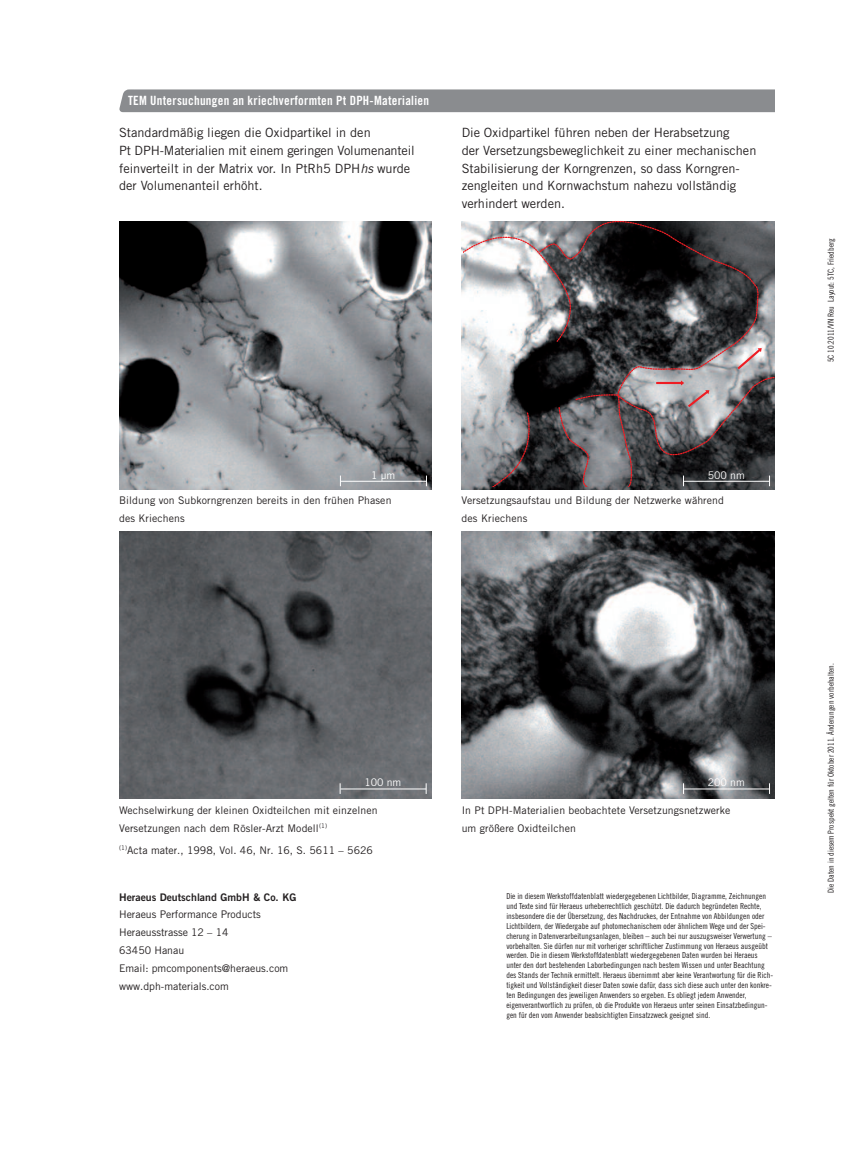
<style>
.page{position:relative;width:851px;height:1161px;background:#fff}
.page>*{position:absolute;margin:0;border:0;box-sizing:border-box;transform-origin:0 0}
.t1{font:12.75px/17.9px "Trade Gothic";color:#231f20}
.t2{font:12.75px "Trade Gothic Bold Cond Twenty";letter-spacing:.02em;color:#fff}
.t3{font:10.5px/17.9px "Trade Gothic";letter-spacing:.01em;color:#231f20}
.t4{font:10.5px "Trade Gothic Bold Two";color:#231f20}
.t5{font:10.5px "Trade Gothic";color:#fff}
.t6{font:8.25px/9.9px "Trade Gothic Cond Eighteen";color:#231f20}
.s1{font-style:italic}
</style>
<div class="page">
<img style="left:461px;top:531px;width:313px;height:268px">
<img style="left:119px;top:221px;width:313px;height:268px">
<img style="left:119px;top:531px;width:313px;height:268px">
<hr style="left:341px;top:481px;width:85px;height:1px;background:#fff">
<hr style="left:340px;top:788px;width:86px;height:1px;background:#fff">
<hr style="left:683px;top:788px;width:86px;height:1px;background:#fff">
<img style="left:461px;top:221px;width:313px;height:268px">
<hr style="left:683px;top:481px;width:86px;height:1px;background:#fff">
<svg style="left:463px;top:221px;width:75px;height:122px"></svg>
<svg style="left:538px;top:221px;width:236px;height:246px"></svg>
<svg style="left:557px;top:393px;width:74px;height:93px"></svg>
<svg style="left:480px;top:411px;width:51px;height:75px"></svg>
<svg style="left:656px;top:380px;width:53px;height:27px"></svg>
<svg style="left:737px;top:348px;width:24px;height:21px"></svg>
<div style="left:119px;top:89px;width:655px;height:23px;background:#8a8c8f"></div>
<h1 class="t2" style="left:128px;top:95px;width:302px">TEM Untersuchungen an kriechverformten Pt DPH-Materialien</h1>
<h1 class="t1" style="left:119px;top:124px;width:297px">Standardmäßig liegen die Oxidpartikel in den<br>Pt DPH-Materialien mit einem geringen Volumenanteil feinverteilt in der Matrix vor. In PtRh5 DPH<span class="s1">hs</span> wurde der Volumenanteil erhöht.</h1>
<h1 class="t1" style="left:461px;top:124px;width:296px">Die Oxidpartikel führen neben der Herabsetzung<br>der Versetzungsbeweglichkeit zu einer mechanischen Stabilisierung der Korngrenzen, so dass Korngren&shy;zengleiten und Kornwachstum nahezu vollständig verhindert werden.</h1>
<p class="t5" style="left:371px;top:471px;width:26px">1 µm</p>
<p class="t5" style="left:707px;top:471px;width:38px">500 nm</p>
<p class="t3" style="left:119px;top:492px;width:274px">Bildung von Subkorngrenzen bereits in den frühen Phasen des Kriechens</p>
<p class="t3" style="left:461px;top:492px;width:264px">Versetzungsaufstau und Bildung der Netzwerke während des Kriechens</p>
<p class="t6" style="left:826px;top:362px;width:126px;rotate:-90deg">5C 10.2011/VN Reu Layout: 5TC, Friedberg</p>
<p class="t5" style="left:364px;top:779px;width:38px">100 nm</p>
<p class="t5" style="left:707px;top:779px;width:38px">200 nm</p>
<p class="t3" style="left:119px;top:802px;width:260px">Wechselwirkung der kleinen Oxidteilchen mit einzelnen<br>Versetzungen nach dem Rösler-Arzt Modell<sup>(1)</sup></p>
<p class="t3" style="left:119px;top:842px;width:255px"><sup>(1)</sup>Acta mater., 1998, Vol. 46, Nr. 16, S. 5611 – 5626</p>
<p class="t4" style="left:119px;top:890px;width:179px">Heraeus Deutschland GmbH &amp; Co. KG</p>
<p class="t3" style="left:119px;top:905px;width:171px">Heraeus Performance Products<br>Heraeusstrasse 12 – 14<br>63450 Hanau<br>Email: pmcomponents@heraeus.com www.dph-materials.com</p>
<p class="t3" style="left:461px;top:802px;width:270px">In Pt DPH-Materialien beobachtete Versetzungsnetzwerke um größere Oxidteilchen</p>
<p class="t6" style="left:506px;top:892px;width:268px">Die in diesem Werkstoffdatenblatt wiedergegebenen Lichtbilder, Diagramme, Zeichnungen und Texte sind für Heraeus urheberrechtlich geschützt. Die dadurch begründeten Rechte, insbesondere die der Übersetzung, des Nachdruckes, der Entnahme von Abbildungen oder Lichtbildern, der Wiedergabe auf photomechanischem oder ähnlichem Wege und der Spei&shy;cherung in Datenverarbeitungsanlagen, bleiben – auch bei nur auszugsweiser Ver wertung – vorbehalten. Sie dürfen nur mit vorheriger schriftlicher Zustimmung von Heraeus ausgeübt werden. Die in diesem Werkstoffdatenblatt wiedergegebenen Daten wurden bei Heraeus unter den dort bestehenden Laborbedingungen nach bestem Wissen und unter Beachtung des Stands der Technik ermittelt. Heraeus übernimmt aber keine Verantwortung für die Rich&shy;tigkeit und Vollständigkeit dieser Daten sowie dafür, dass sich diese auch unter den konkre&shy;ten Bedingungen des jeweiligen Anwenders so ergeben. Es obliegt jedem Anwender, eigenverantwortlich zu prüfen, ob die Produkte von Heraeus unter seinen Einsatzbedingun&shy;gen für den vom Anwender beabsichtigten Einsatzzweck geeignet sind.</p>
<p class="t6" style="left:826px;top:893px;width:231px;rotate:-90deg">Die Daten in diesem Prospekt gelten für Oktober 2011. Änderungen vorbehalten.</p>
</div>
